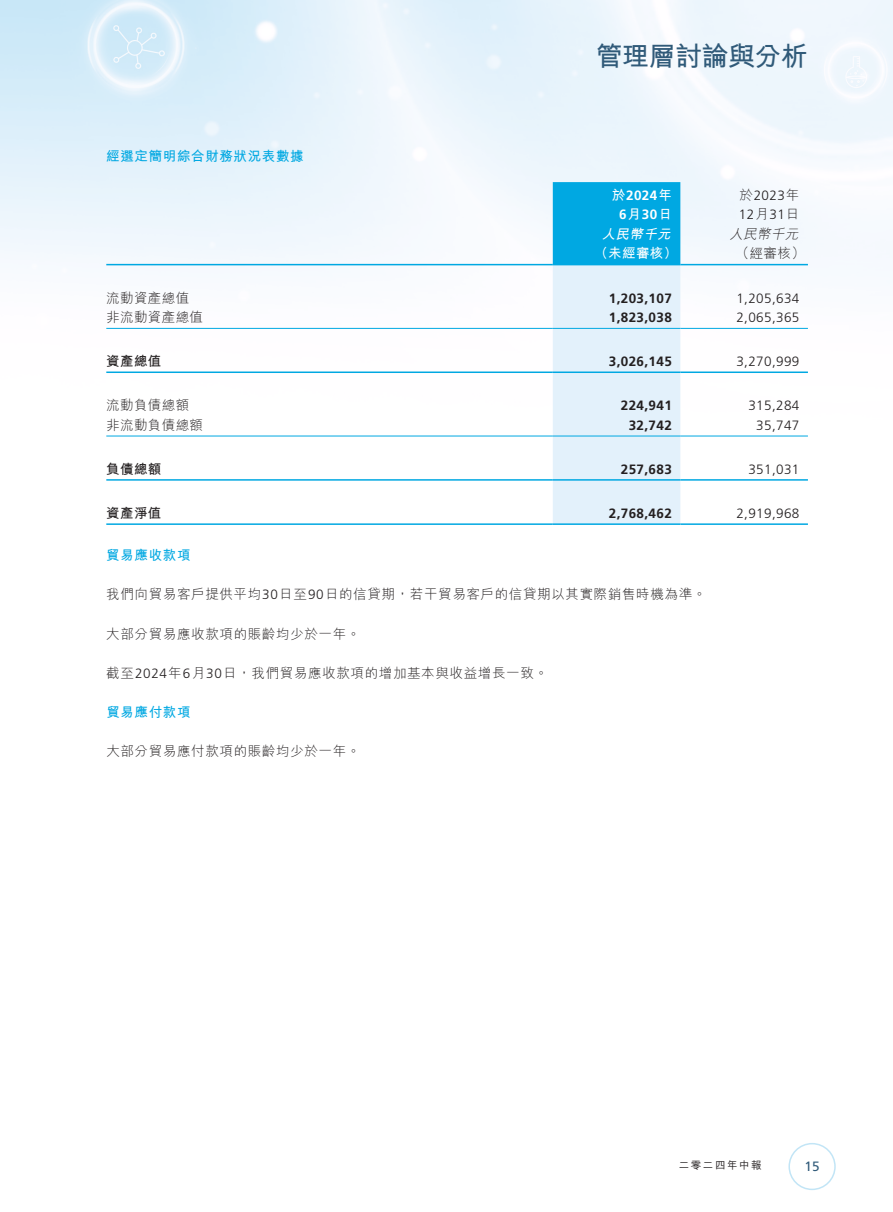
<style>
.page{position:relative;width:893px;height:1212px;background:#fff}
.page>*{position:absolute;margin:0;border:0;box-sizing:border-box;transform-origin:0 0}
.t1{font:700 27px "M Hei HK";letter-spacing:-.02em;color:#305a79}
.t2{font:300 13.5px "M Hei HK";letter-spacing:.05em;color:#231f20}
.t3{font:300 13.5px/19.5px "Frutiger LT Std";letter-spacing:.03em;color:#231f20}
.t4{font:700 13.5px "Frutiger LT Std";letter-spacing:.03em;color:#231f20}
.t5{font:700 13.5px "M Hei HK";letter-spacing:.05em;color:#00a8e2}
.t6{font:300 13.5px "M Hei HK";letter-spacing:.03em;color:#231f20}
.t7{font:700 13.5px "M Hei HK";letter-spacing:.03em;color:#231f20}
.t8{font:700 13.5px/19.5px "Frutiger LT Std";letter-spacing:.03em;color:#fff;text-align:center}
.t9{font:700 13.5px "M Hei HK";color:#fff}
.t10{font:italic 700 13.5px "M Hei HK";color:#fff}
.t11{font:italic 300 13.5px "M Hei HK";color:#231f20}
.t12{font:13.5px "Frutiger LT Std";color:#305a79}
.t13{font:500 10.5px "M Hei HK";letter-spacing:.15em;color:#231f20}
.s1{font-family:"M Hei HK"}
.s2{font-family:"Frutiger LT Std"}
</style>
<div class="page">
<div style="left:788px;top:1143px;width:48px;height:47px;border:2px solid #c2e5f6;border-radius:50%"></div>
<svg style="left:553px;top:182px;width:127px;height:341px;background:#aadef4"></svg>
<hr style="left:106px;top:328px;width:447px;height:1px;background:#00a8e2">
<hr style="left:553px;top:328px;width:127px;height:1px;background:#00a8e2">
<hr style="left:680px;top:328px;width:128px;height:1px;background:#00a8e2">
<hr style="left:106px;top:371px;width:447px;height:2px;background:#00a8e2">
<hr style="left:553px;top:371px;width:127px;height:2px;background:#00a8e2">
<hr style="left:680px;top:371px;width:128px;height:2px;background:#00a8e2">
<hr style="left:106px;top:436px;width:447px;height:1px;background:#00a8e2">
<hr style="left:553px;top:436px;width:127px;height:1px;background:#00a8e2">
<hr style="left:680px;top:436px;width:128px;height:1px;background:#00a8e2">
<hr style="left:106px;top:479px;width:447px;height:2px;background:#00a8e2">
<hr style="left:553px;top:479px;width:127px;height:2px;background:#00a8e2">
<hr style="left:680px;top:479px;width:128px;height:2px;background:#00a8e2">
<hr style="left:106px;top:523px;width:447px;height:2px;background:#00a8e2">
<hr style="left:553px;top:523px;width:127px;height:2px;background:#00a8e2">
<hr style="left:680px;top:523px;width:128px;height:2px;background:#00a8e2">
<hr style="left:106px;top:264px;width:447px;height:1px;background:#00a8e2">
<hr style="left:553px;top:264px;width:127px;height:1px;background:#00a8e2">
<hr style="left:680px;top:264px;width:128px;height:1px;background:#00a8e2">
<p class="t5" style="left:106px;top:146px;width:199px">經選定簡明綜合財務狀況表數據</p>
<h1 class="t1" style="left:596px;top:37px;width:214px">管理層討論與分析</h1>
<p class="t8" style="left:612px;top:186px;width:61px"><span class="s1">於</span>2024<span class="s1">年<br></span>6<span class="s1">月</span>30<span class="s1">日</span></p>
<p class="t3" style="left:739px;top:186px;width:62px"><span class="s1">於</span>2023<span class="s1">年<br></span>12<span class="s1">月</span>31<span class="s1">日</span></p>
<p class="t10" style="left:602px;top:224px;width:74px">人民幣千元</p>
<p class="t11" style="left:729px;top:227px;width:73px">人民幣千元</p>
<p class="t9" style="left:594px;top:244px;width:84px">（未經審核）</p>
<p class="t2" style="left:736px;top:247px;width:71px">（經審核）</p>
<p class="t2" style="left:106px;top:291px;width:84px">流動資產總值</p>
<p class="t4" style="left:609px;top:290px;width:65px">1,203,107</p>
<p class="t3" style="left:736px;top:288px;width:65px">1,205,634</p>
<p class="t6" style="left:106px;top:310px;width:98px">非流動資產總值</p>
<p class="t4" style="left:609px;top:309px;width:65px">1,823,038</p>
<p class="t3" style="left:736px;top:308px;width:65px">2,065,365</p>
<p class="t7" style="left:106px;top:351px;width:57px">資產總值</p>
<p class="t4" style="left:609px;top:353px;width:65px">3,026,145</p>
<p class="t3" style="left:736px;top:352px;width:65px">3,270,999</p>
<p class="t2" style="left:106px;top:398px;width:84px">流動負債總額</p>
<p class="t4" style="left:621px;top:398px;width:53px">224,941</p>
<p class="t3" style="left:748px;top:396px;width:53px">315,284</p>
<p class="t6" style="left:106px;top:418px;width:98px">非流動負債總額</p>
<p class="t4" style="left:629px;top:417px;width:45px">32,742</p>
<p class="t3" style="left:756px;top:416px;width:45px">35,747</p>
<p class="t7" style="left:106px;top:459px;width:57px">負債總額</p>
<p class="t4" style="left:621px;top:461px;width:53px">257,683</p>
<p class="t3" style="left:748px;top:459px;width:53px">351,031</p>
<p class="t7" style="left:106px;top:503px;width:57px">資產淨值</p>
<p class="t4" style="left:609px;top:505px;width:65px">2,768,462</p>
<p class="t3" style="left:736px;top:504px;width:65px">2,919,968</p>
<p class="t5" style="left:106px;top:546px;width:86px">貿易應收款項</p>
<p class="t2" style="left:106px;top:588px;width:602px">我們向貿易客戶提供平均<span class="s2">30</span>日至<span class="s2">90</span>日的信貸期，若干貿易客戶的信貸期以其實際銷售時機為準。</p>
<p class="t2" style="left:106px;top:627px;width:256px">大部分貿易應收款項的賬齡均少於一年。</p>
<p class="t2" style="left:106px;top:666px;width:443px">截至<span class="s2">2024</span>年<span class="s2">6</span>月<span class="s2">30</span>日，我們貿易應收款項的增加基本與收益增長一致。</p>
<p class="t5" style="left:106px;top:702px;width:86px">貿易應付款項</p>
<p class="t2" style="left:106px;top:744px;width:256px">大部分貿易應付款項的賬齡均少於一年。</p>
<p class="t13" style="left:679px;top:1158px;width:84px">二零二四年中報</p>
<p class="t12" style="left:804px;top:1159px;width:17px">15</p>
</div>
